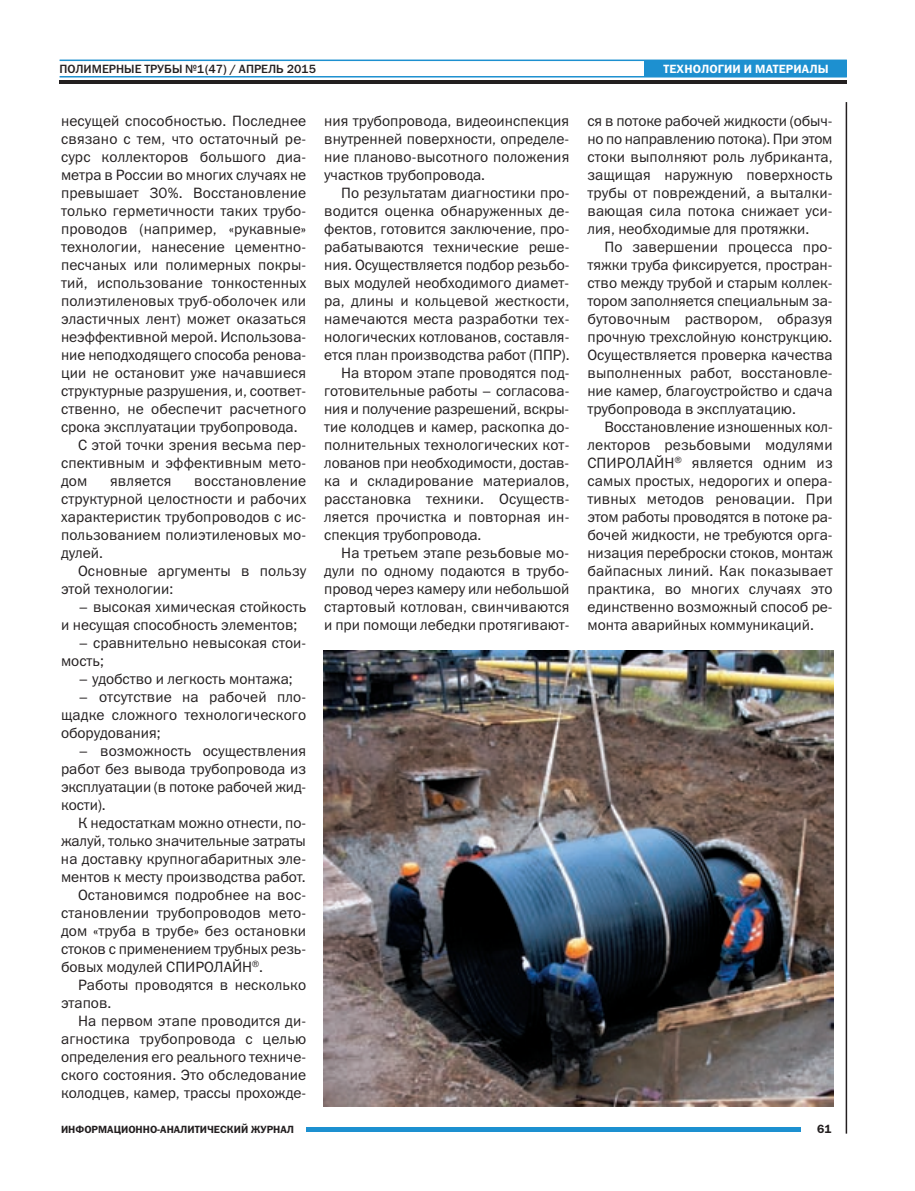
<style>
.page{position:relative;width:915px;height:1191px;background:#fff}
.page>*{position:absolute;margin:0;border:0;box-sizing:border-box;transform-origin:0 0}
.t1{font:15px/18px "Franklin Gothic Book C";letter-spacing:.005em;color:#231f20;text-align:justify}
.t2{font:12px "Franklin Gothic Medium C";color:#231f20}
.t3{font:12px "Franklin Gothic Demi C";letter-spacing:.01em;color:#fff}
.t4{font:12px "Franklin Gothic Demi C";color:#231f20}
.t5{font:10.5px "Franklin Gothic Demi C";color:#231f20}
</style>
<div class="page">
<hr style="left:845px;top:102px;width:1px;height:1031px;background:#231f20">
<hr style="left:306px;top:1127px;width:494px;height:4px;background:#1d90d0">
<hr style="left:60px;top:76px;width:786px;height:1px;background:#1d90d0">
<hr style="left:60px;top:60px;width:786px;height:1px;background:#1d90d0">
<hr style="left:60px;top:80px;width:786px;height:3px;background:#231f20">
<div style="left:644px;top:60px;width:202px;height:16px;background:#1d90d0"></div>
<img style="left:323px;top:651px;width:510px;height:455px">
<p class="t2" style="left:60px;top:62px;width:258px">ПОЛИМЕРНЫЕ ТРУБЫ №1(47) / АПРЕЛЬ 2015</p>
<p class="t3" style="left:663px;top:62px;width:166px">ТЕХНОЛОГИИ И МАТЕРИАЛЫ</p>
<p class="t1" style="left:61px;top:112px;width:246px">несущей способностью. Последнее</p>
<p class="t1" style="left:61px;top:130px;width:246px">связано с тем, что остаточный ре-</p>
<p class="t1" style="left:61px;top:148px;width:246px">сурс коллекторов большого диа-</p>
<p class="t1" style="left:61px;top:166px;width:247px">метра в России во многих случаях не</p>
<p class="t1" style="left:61px;top:184px;width:246px">превышает 30%. Восстановление</p>
<p class="t1" style="left:61px;top:202px;width:246px">только герметичности таких трубо-</p>
<p class="t1" style="left:61px;top:220px;width:246px">проводов (например, «рукавные»</p>
<p class="t1" style="left:61px;top:238px;width:246px">технологии, нанесение цементно-</p>
<p class="t1" style="left:61px;top:256px;width:246px">песчаных или полимерных покры-</p>
<p class="t1" style="left:61px;top:274px;width:246px">тий, использование тонкостенных</p>
<p class="t1" style="left:61px;top:292px;width:246px">полиэтиленовых труб-оболочек или</p>
<p class="t1" style="left:61px;top:310px;width:246px">эластичных лент) может оказаться</p>
<p class="t1" style="left:61px;top:328px;width:246px">неэффективной мерой. Использова-</p>
<p class="t1" style="left:61px;top:346px;width:247px">ние неподходящего способа ренова-</p>
<p class="t1" style="left:61px;top:364px;width:246px">ции не остановит уже начавшиеся</p>
<p class="t1" style="left:61px;top:382px;width:246px">структурные разрушения, и, соответ-</p>
<p class="t1" style="left:61px;top:400px;width:246px">ственно, не обеспечит расчетного</p>
<p class="t1" style="left:61px;top:418px;width:238px">срока эксплуатации трубопровода.</p>
<p class="t1" style="left:78px;top:436px;width:229px">С этой точки зрения весьма пер-</p>
<p class="t1" style="left:61px;top:454px;width:246px">спективным и эффективным мето-</p>
<p class="t1" style="left:61px;top:472px;width:28px">дом</p>
<p class="t1" style="left:110px;top:472px;width:63px">является</p>
<p class="t1" style="left:61px;top:472px;width:247px;text-indent:133px">восстановление структурной целостности и рабочих характеристик трубопроводов с ис&shy;пользованием полиэтиленовых мо&shy;дулей.</p>
<p class="t1" style="left:61px;top:562px;width:246px;text-indent:17px">Основные аргументы в пользу этой технологии:</p>
<p class="t1" style="left:61px;top:598px;width:247px;text-indent:17px">– высокая химическая стойкость и несущая способность элементов;</p>
<p class="t1" style="left:61px;top:634px;width:247px;text-indent:17px">– сравнительно невысокая стои&shy;мость;</p>
<p class="t1" style="left:78px;top:670px;width:216px">– удобство и легкость монтажа;</p>
<p class="t1" style="left:61px;top:688px;width:246px;text-indent:17px">– отсутствие на рабочей пло&shy;щадке сложного технологического оборудования;</p>
<p class="t1" style="left:61px;top:742px;width:246px;text-indent:17px">– возможность осуществления работ без вывода трубопровода из эксплуатации (в потоке рабочей жид&shy;кости).</p>
<p class="t1" style="left:78px;top:814px;width:229px">К недостаткам можно отнести, по-</p>
<p class="t1" style="left:61px;top:832px;width:246px">жалуй, только значительные затраты</p>
<p class="t1" style="left:61px;top:850px;width:246px">на доставку крупногабаритных эле-</p>
<p class="t1" style="left:61px;top:868px;width:246px">ментов к месту производства работ.</p>
<p class="t1" style="left:78px;top:886px;width:229px">Остановимся подробнее на вос-</p>
<p class="t1" style="left:61px;top:904px;width:246px">становлении трубопроводов мето-</p>
<p class="t1" style="left:61px;top:922px;width:246px">дом «труба в трубе» без остановки</p>
<p class="t1" style="left:61px;top:940px;width:246px">стоков с применением трубных резь-</p>
<p class="t1" style="left:61px;top:958px;width:203px">бовых модулей СПИРОЛАЙН<sup>®</sup>.</p>
<p class="t1" style="left:78px;top:976px;width:229px">Работы проводятся в несколько</p>
<p class="t1" style="left:61px;top:994px;width:52px">этапов.</p>
<p class="t1" style="left:78px;top:1012px;width:229px">На первом этапе проводится ди-</p>
<p class="t1" style="left:61px;top:1030px;width:246px">агностика трубопровода с целью</p>
<p class="t1" style="left:61px;top:1048px;width:246px">определения его реального техниче-</p>
<p class="t1" style="left:61px;top:1066px;width:246px">ского состояния. Это обследование</p>
<p class="t1" style="left:61px;top:1084px;width:246px">колодцев, камер, трассы прохожде-</p>
<p class="t5" style="left:61px;top:1122px;width:234px">ИНФОРМАЦИОННО-АНАЛИТИЧЕСКИЙ ЖУРНАЛ</p>
<p class="t1" style="left:324px;top:112px;width:246px">ния трубопровода, видеоинспекция внутренней поверхности, определе&shy;ние планово-высотного положения участков трубопровода.</p>
<p class="t1" style="left:341px;top:184px;width:230px">По результатам диагностики про-</p>
<p class="t1" style="left:324px;top:202px;width:246px">водится оценка обнаруженных де-</p>
<p class="t1" style="left:324px;top:220px;width:246px">фектов, готовится заключение, про-</p>
<p class="t1" style="left:324px;top:238px;width:246px">рабатываются технические реше-</p>
<p class="t1" style="left:324px;top:256px;width:247px">ния. Осуществляется подбор резьбо-</p>
<p class="t1" style="left:324px;top:274px;width:246px">вых модулей необходимого диамет-</p>
<p class="t1" style="left:324px;top:292px;width:246px">ра, длины и кольцевой жесткости,</p>
<p class="t1" style="left:324px;top:310px;width:246px">намечаются места разработки тех-</p>
<p class="t1" style="left:324px;top:328px;width:246px">нологических котлованов, составля-</p>
<p class="t1" style="left:324px;top:346px;width:247px">ется план производства работ (ППР).</p>
<p class="t1" style="left:341px;top:364px;width:229px">На втором этапе проводятся под-</p>
<p class="t1" style="left:324px;top:382px;width:246px">готовительные работы – согласова-</p>
<p class="t1" style="left:324px;top:400px;width:246px">ния и получение разрешений, вскры-</p>
<p class="t1" style="left:324px;top:418px;width:246px">тие колодцев и камер, раскопка до-</p>
<p class="t1" style="left:324px;top:436px;width:246px">полнительных технологических кот-</p>
<p class="t1" style="left:324px;top:454px;width:246px">лованов при необходимости, достав-</p>
<p class="t1" style="left:324px;top:472px;width:246px">ка и складирование материалов,</p>
<p class="t1" style="left:324px;top:490px;width:246px">расстановка техники. Осуществ-</p>
<p class="t1" style="left:324px;top:508px;width:246px">ляется прочистка и повторная ин-</p>
<p class="t1" style="left:324px;top:526px;width:159px">спекция трубопровода.</p>
<p class="t1" style="left:341px;top:544px;width:229px">На третьем этапе резьбовые мо-</p>
<p class="t1" style="left:324px;top:562px;width:246px">дули по одному подаются в трубо-</p>
<p class="t1" style="left:324px;top:580px;width:246px">провод через камеру или небольшой</p>
<p class="t1" style="left:324px;top:598px;width:247px">стартовый котлован, свинчиваются</p>
<p class="t1" style="left:324px;top:616px;width:247px">и при помощи лебедки протягивают-</p>
<p class="t1" style="left:587px;top:112px;width:246px">ся в потоке рабочей жидкости (обыч&shy;но по направлению потока). При этом стоки выполняют роль лубриканта, защищая наружную поверхность трубы от повреждений, а выталки&shy;вающая сила потока снижает уси&shy;лия, необходимые для протяжки.</p>
<p class="t1" style="left:587px;top:238px;width:247px;text-indent:17px">По завершении процесса про&shy;тяжки труба фиксируется, простран&shy;ство между трубой и старым коллек&shy;тором заполняется специальным за&shy;бутовочным раствором, образуя прочную трехслойную конструкцию.<br>Осуществляется проверка качества выполненных работ, восстановле&shy;ние камер, благоустройство и сдача трубопровода в эксплуатацию.</p>
<p class="t1" style="left:587px;top:418px;width:247px;text-indent:17px">Восстановление изношенных кол&shy;лекторов резьбовыми модулями СПИРОЛАЙН<sup>®</sup> является одним из самых простых, недорогих и опера&shy;тивных методов реновации. При этом работы проводятся в потоке ра&shy;бочей жидкости, не требуются орга&shy;низация переброски стоков, монтаж байпасных линий. Как показывает практика, во многих случаях это единственно возможный способ ре&shy;монта аварийных коммуникаций.</p>
<p class="t4" style="left:817px;top:1122px;width:16px">61</p>
</div>
